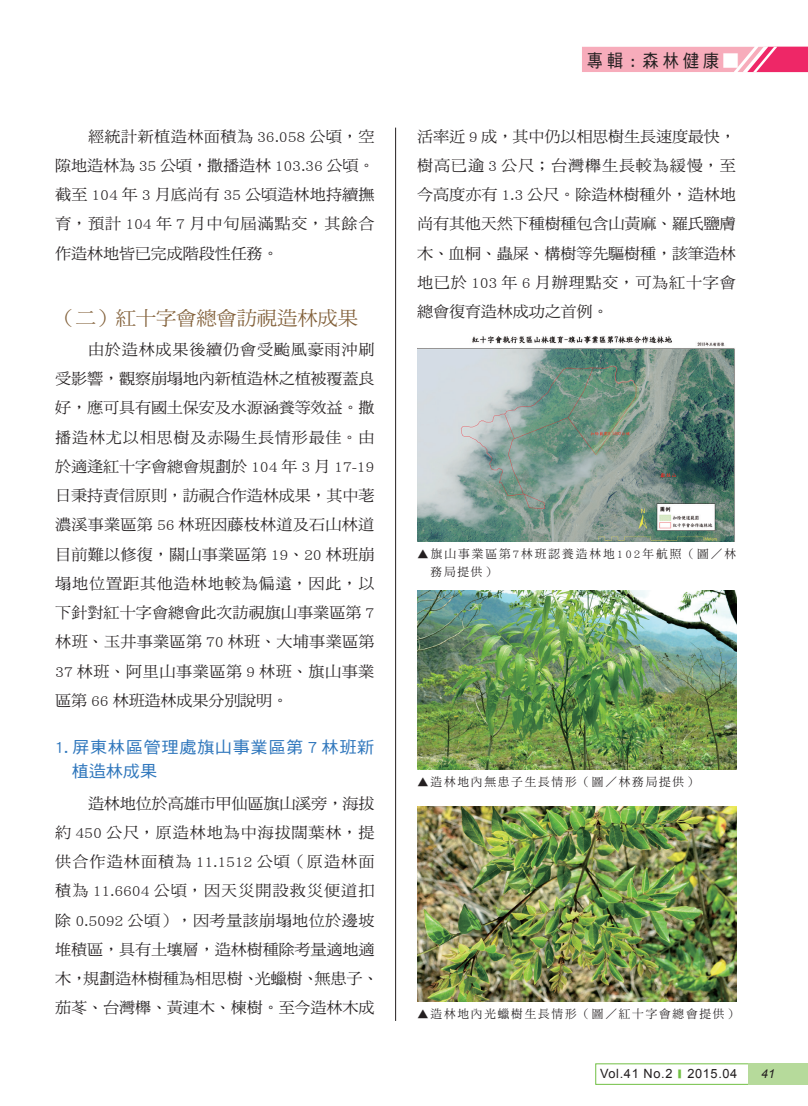
<style>
.page{position:relative;width:808px;height:1106px;background:#fff}
.page>*{position:absolute;margin:0;border:0;box-sizing:border-box;transform-origin:0 0}
.中標{font:19.5px "DF Ming Std W5";letter-spacing:-.015em;color:#826039;scale:1.05 1}
.t1{font:18px "DF Hei Std W5";letter-spacing:.25em;color:#231f20;scale:.9 1}
.小標{font:16.5px/24px "DF Hei Std W5";letter-spacing:.03em;color:#2e76bc;scale:1.05 1}
.new{font:15.45px/29.2px "DF Ming Std W5";letter-spacing:-.015em;color:#231f20;text-align:justify;scale:1.05 1}
.t2{font:12.75px "Arial";letter-spacing:.05em;color:#231f20}
.t3{font:italic 12.15px "Arial";color:#231f20}
.照片說{font:11.7px "DF Ming Std W5";letter-spacing:.15em;color:#231f20}
.照片說-2{font:11.7px/17.5px "DF Ming Std W5";letter-spacing:.17em;color:#231f20}
.s1{font-family:"AR Hei B5";font-weight:700;font-size:14.4px;color:#fff}
.s2{font-family:"AR Hei B5";font-weight:700;font-size:10.65px;color:#71bf44}
</style>
<div class="page">
<hr style="left:395px;top:128px;width:1px;height:892px;background:#231f20">
<img style="left:417px;top:336px;width:318px;height:206px">
<img style="left:417px;top:590px;width:319px;height:179px">
<img style="left:417px;top:807px;width:319px;height:194px">
<div style="left:748px;top:1063px;width:60px;height:21px;background:#b6da9b"></div>
<svg style="left:582px;top:47px;width:226px;height:25px;background:#f594ac"></svg>
<p class="new" style="left:55px;top:121px;width:306px;text-indent:33px">經統計新植造林面積為 36.058 公頃，空隙地造林為 35 公頃，撒播造林 103.36 公頃。截至 104 年 3 月底尚有 35 公頃造林地持續撫育，預計 104 年 7 月中旬屆滿點交，其餘合作造林地皆已完成階段性任務。</p>
<p class="中標" style="left:55px;top:307px;width:290px">（二）紅十字會總會訪視造林成果</p>
<p class="new" style="left:55px;top:334px;width:306px;text-indent:33px">由於造林成果後續仍會受颱風豪雨沖刷受影響，觀察崩塌地內新植造林之植被覆蓋良好，應可具有國土保安及水源涵養等效益。撒播造林尤以相思樹及赤陽生長情形最佳。由於適逢紅十字會總會規劃於 104 年 3 月 17-19日秉持責信原則，訪視合作造林成果，其中荖濃溪事業區第 56 林班因藤枝林道及石山林道目前難以修復，關山事業區第 19、20 林班崩塌地位置距其他造林地較為偏遠，因此，以下針對紅十字會總會此次訪視旗山事業區第 7林班、玉井事業區第 70 林班、大埔事業區第37 林班、阿里山事業區第 9 林班、旗山事業區第 66 林班造林成果分別說明。</p>
<p class="小標" style="left:72px;top:734px;width:290px;text-indent:-16px">1. 屏東林區管理處旗山事業區第 7 林班新植造林成果</p>
<p class="new" style="left:55px;top:788px;width:309px;text-align:left;text-indent:33px">造林地位於高雄市甲仙區旗山溪旁，海拔約 450 公尺，原造林地為中海拔闊葉林，提供合作造林面積為 11.1512 公頃（原造林面積為 11.6604 公頃，因天災開設救災便道扣除 0.5092 公頃），因考量該崩塌地位於邊坡堆積區，具有土壤層，造林樹種除考量適地適木，規劃造林樹種為相思樹、光蠟樹、無患子、茄苳、台灣櫸、黃連木、楝樹。至今造林木成</p>
<p class="t1" style="left:587px;top:50px;width:169px">專輯 : 森林健康<span class="s1">█</span></p>
<p class="new" style="left:417px;top:121px;width:305px">活率近 9 成，其中仍以相思樹生長速度最快，樹高已逾 3 公尺；台灣櫸生長較為緩慢，至今高度亦有 1.3 公尺。除造林樹種外，造林地尚有其他天然下種樹種包含山黃麻、羅氏鹽膚木、血桐、蟲屎、構樹等先驅樹種，該筆造林地已於 103 年 6 月辦理點交，可為紅十字會總會復育造林成功之首例。</p>
<p class="照片說-2" style="left:431px;top:545px;width:307px;text-indent:-14px">▲旗山事業區第7林班認養造林地102年航照（圖／林務局提供）</p>
<p class="照片說" style="left:417px;top:775px;width:282px">▲造林地內無患子生長情形（圖／林務局提供）</p>
<p class="照片說" style="left:417px;top:1007px;width:322px">▲造林地內光蠟樹生長情形（圖／紅十字會總會提供）</p>
<p class="t2" style="left:600px;top:1064px;width:139px">Vol.41 No.2 <span class="s2">■</span> 2015.04</p>
<p class="t3" style="left:761px;top:1065px;width:15px">41</p>
</div>
